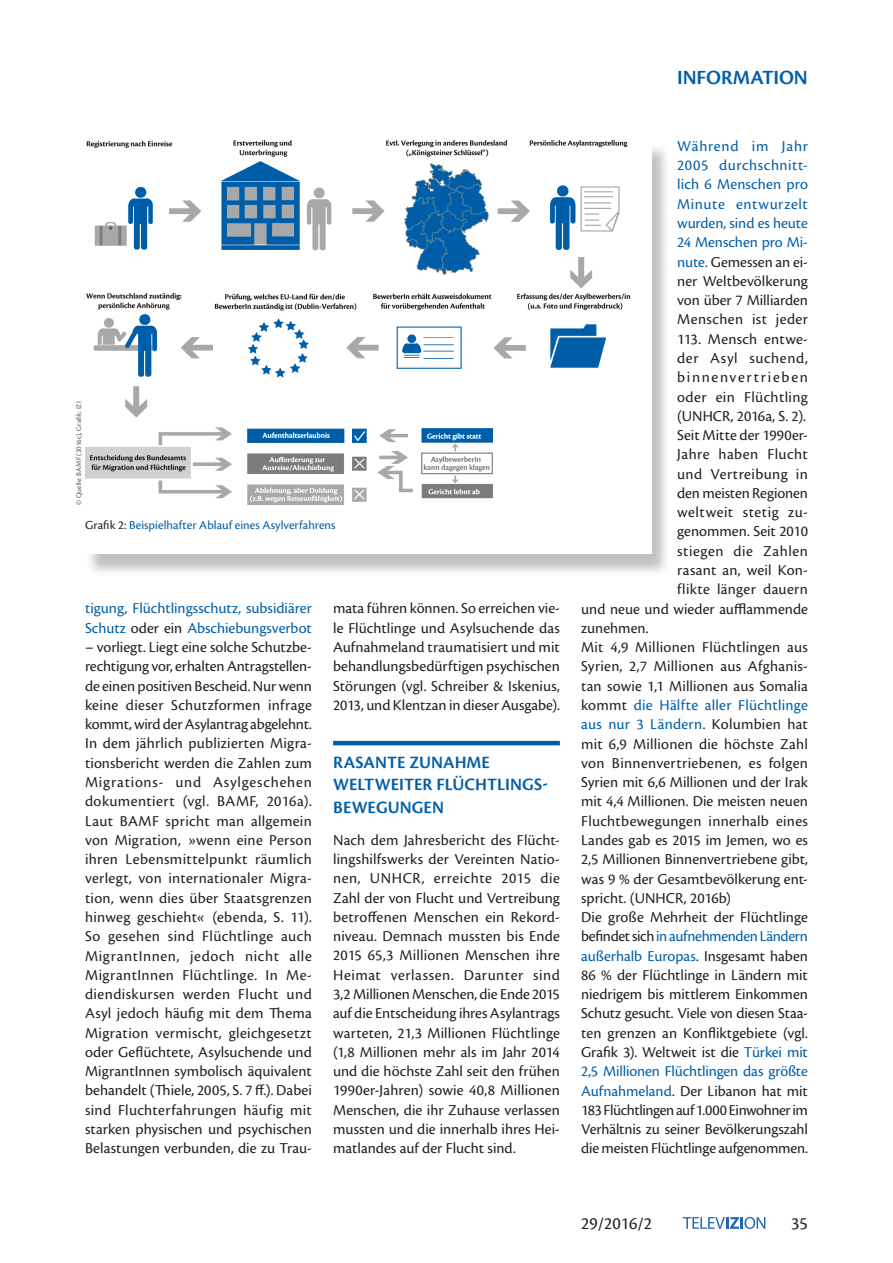
<style>
.page{position:relative;width:893px;height:1263px;background:#fff}
.page>*{position:absolute;margin:0;border:0;box-sizing:border-box;transform-origin:0 0}
.t1{font:600 21px "Cronos Pro";letter-spacing:-.005em;color:#005ea8}
.t2{font:600 18px/22.5px "Cronos Pro";letter-spacing:.005em;color:#005ea8}
.t3{font:18px "Cronos Pro";color:#231f20}
.t4{font:15.75px/19.4px "Cronos Pro";letter-spacing:.005em;color:#231f20;text-align:justify}
.t5{font:15.75px/19.4px "Cronos Pro";color:#005ea8}
.t6{font:15.75px "Cronos Pro";letter-spacing:.025em;color:#231f20}
.t7{font:15.75px "Cronos Pro";letter-spacing:-.025em;color:#231f20}
.t8{font:15.75px "Cronos Pro";letter-spacing:.035em;color:#231f20}
.t9{font:15.75px "Cronos Pro";letter-spacing:-.02em;color:#005ea8}
.t10{font:15.75px "Cronos Pro";letter-spacing:.035em;color:#005ea8}
.t11{font:15.75px "Cronos Pro";letter-spacing:.04em;color:#005ea8}
.t12{font:15.75px "Cronos Pro";letter-spacing:.11em;color:#231f20}
.t13{font:15.75px "Cronos Pro";letter-spacing:.03em;color:#231f20}
.t14{font:15.75px "Cronos Pro";letter-spacing:.04em;color:#231f20}
.t15{font:15.75px "Cronos Pro";letter-spacing:.05em;color:#005ea8}
.t16{font:12.75px "Cronos Pro";letter-spacing:.005em;color:#005ea8}
.t17{font:7.5px "Cronos Pro";letter-spacing:.015em;color:#57585a}
.s1{color:#231f20}
.s2{color:#005ea8}
</style>
<div class="page">
<svg style="left:683px;top:1217px;width:82px;height:12px"></svg>
<hr style="left:333px;top:741px;width:227px;height:4px;background:#005ea8">
<div style="left:86px;top:144px;width:585px;height:433px;background:#231f20;opacity:.28"></div>
<div style="left:85px;top:139px;width:567px;height:415px;background:#fff"></div>
<img style="left:85px;top:140px;width:546px;height:364px">
<h1 class="t1" style="left:677px;top:65px;width:132px">INFORMATION</h1>
<p class="t17" style="left:74px;top:505px;width:105px;rotate:-90deg">© Quelle: BAMF (2016c), Grafik: IZI</p>
<p class="t16" style="left:85px;top:517px;width:252px"><span class="s1">Grafik 2:</span> Beispielhafter Ablauf eines Asylverfahrens</p>
<p class="t5" style="left:85px;top:599px;width:228px">tigung, Flüchtlingsschutz, subsidiärer<br>Schutz <span class="s1">oder ein</span> Abschiebungsverbot</p>
<p class="t4" style="left:85px;top:637px;width:228px">– vorliegt. Liegt eine solche Schutzbe&shy;rechtigung vor, erhalten Antragstellen&shy;de einen positiven Bescheid. Nur wenn keine dieser Schutzformen infrage kommt, wird der Asylantrag abgelehnt.<br>In dem jährlich publizierten Migra&shy;tionsbericht werden die Zahlen zum Migrations- und Asylgeschehen dokumentiert (vgl. BAMF, 2016a).<br>Laut BAMF spricht man allgemein von Migration, »wenn eine Person ihren Lebensmittelpunkt räumlich verlegt, von internationaler Migra&shy;tion, wenn dies über Staatsgrenzen hinweg geschieht« (ebenda, S. 11).<br>So gesehen sind Flüchtlinge auch MigrantInnen, jedoch nicht alle MigrantInnen Flüchtlinge. In Me&shy;diendiskursen werden Flucht und Asyl jedoch häufig mit dem Thema Migration vermischt, gleichgesetzt oder Geflüchtete, Asylsuchende und MigrantInnen symbolisch äquivalent behandelt (Thiele, 2005, S. 7 ff.). Dabei sind Fluchterfahrungen häufig mit starken physischen und psychischen Belastungen verbunden, die zu Trau-</p>
<p class="t4" style="left:333px;top:599px;width:228px">mata führen können. So erreichen vie&shy;le Flüchtlinge und Asylsuchende das Aufnahmeland traumatisiert und mit behandlungsbedürftigen psychischen Störungen (vgl. Schreiber &amp; Iskenius, 2013, und Klentzan in dieser Ausgabe).</p>
<p class="t2" style="left:333px;top:751px;width:216px">RASANTE ZUNAHME<br>WELTWEITER FLÜCHTLINGS-<br>BEWEGUNGEN</p>
<p class="t4" style="left:333px;top:830px;width:228px">Nach dem Jahresbericht des Flücht&shy;lingshilfswerks der Vereinten Natio&shy;nen, UNHCR, erreichte 2015 die Zahl der von Flucht und Vertreibung betroffenen Menschen ein Rekord&shy;niveau. Demnach mussten bis Ende 2015 65,3 Millionen Menschen ihre Heimat verlassen. Darunter sind 3,2 Millionen Menschen, die Ende 2015 auf die Entscheidung ihres Asylantrags warteten, 21,3 Millionen Flüchtlinge (1,8 Millionen mehr als im Jahr 2014 und die höchste Zahl seit den frühen 1990er-Jahren) sowie 40,8 Millionen Menschen, die ihr Zuhause verlassen mussten und die innerhalb ihres Hei&shy;matlandes auf der Flucht sind.</p>
<p class="t15" style="left:677px;top:137px;width:132px">Während im Jahr</p>
<p class="t10" style="left:677px;top:156px;width:132px">2005 durchschnitt-</p>
<p class="t5" style="left:677px;top:175px;width:132px">lich 6 Menschen pro</p>
<p class="t11" style="left:677px;top:195px;width:132px">Minute entwurzelt</p>
<p class="t5" style="left:677px;top:213px;width:132px">wurden, sind es heute</p>
<p class="t5" style="left:677px;top:233px;width:132px">24 Menschen pro Mi-</p>
<p class="t4" style="left:677px;top:252px;width:132px"><span class="s2">nute.</span> Gemessen an ei-</p>
<p class="t4" style="left:677px;top:271px;width:132px">ner Weltbevölkerung</p>
<p class="t4" style="left:677px;top:291px;width:132px">von über 7 Milliarden</p>
<p class="t6" style="left:677px;top:310px;width:132px">Menschen ist jeder</p>
<p class="t4" style="left:677px;top:329px;width:132px">113. Mensch entwe-</p>
<p class="t14" style="left:677px;top:349px;width:132px">der Asyl suchend,</p>
<p class="t12" style="left:677px;top:368px;width:132px">binnenvertrieben</p>
<p class="t6" style="left:677px;top:388px;width:132px">oder ein Flüchtling</p>
<p class="t4" style="left:677px;top:406px;width:130px">(UNHCR, 2016a, S. 2).</p>
<p class="t4" style="left:677px;top:426px;width:132px">Seit Mitte der 1990er-</p>
<p class="t13" style="left:677px;top:445px;width:132px">Jahre haben Flucht</p>
<p class="t6" style="left:677px;top:465px;width:132px">und Vertreibung in</p>
<p class="t4" style="left:677px;top:483px;width:132px">den meisten Regionen</p>
<p class="t8" style="left:677px;top:503px;width:131px">weltweit stetig zu-</p>
<p class="t4" style="left:677px;top:522px;width:132px">genommen. Seit 2010</p>
<p class="t8" style="left:677px;top:542px;width:132px">stiegen die Zahlen</p>
<p class="t4" style="left:677px;top:560px;width:132px">rasant an, weil Kon-</p>
<p class="t4" style="left:677px;top:580px;width:132px">flikte länger dauern</p>
<p class="t4" style="left:581px;top:599px;width:228px">und neue und wieder aufflammende</p>
<p class="t4" style="left:581px;top:618px;width:69px">zunehmen.</p>
<p class="t4" style="left:581px;top:638px;width:228px">Mit 4,9 Millionen Flüchtlingen aus</p>
<p class="t4" style="left:581px;top:657px;width:228px">Syrien, 2,7 Millionen aus Afghanis-</p>
<p class="t4" style="left:581px;top:676px;width:228px">tan sowie 1,1 Millionen aus Somalia</p>
<p class="t5" style="left:581px;top:695px;width:228px"><span class="s1">kommt</span> die Hälfte aller Flüchtlinge</p>
<p class="t5" style="left:581px;top:715px;width:228px">aus nur 3 Ländern<span class="s1">. Kolumbien hat</span></p>
<p class="t4" style="left:581px;top:734px;width:228px">mit 6,9 Millionen die höchste Zahl</p>
<p class="t4" style="left:581px;top:753px;width:228px">von Binnenvertriebenen, es folgen</p>
<p class="t4" style="left:581px;top:773px;width:228px">Syrien mit 6,6 Millionen und der Irak</p>
<p class="t4" style="left:581px;top:792px;width:228px">mit 4,4 Millionen. Die meisten neuen</p>
<p class="t4" style="left:581px;top:811px;width:228px">Fluchtbewegungen innerhalb eines</p>
<p class="t4" style="left:581px;top:830px;width:228px">Landes gab es 2015 im Jemen, wo es</p>
<p class="t4" style="left:581px;top:850px;width:228px">2,5 Millionen Binnenvertriebene gibt,</p>
<p class="t4" style="left:581px;top:869px;width:228px">was 9 % der Gesamtbevölkerung ent-</p>
<p class="t4" style="left:581px;top:888px;width:151px">spricht. (UNHCR, 2016b)</p>
<p class="t4" style="left:581px;top:907px;width:228px">Die große Mehrheit der Flüchtlinge</p>
<p class="t9" style="left:581px;top:927px;width:228px"><span class="s1">befindet sich</span> in aufnehmenden Ländern</p>
<p class="t5" style="left:581px;top:946px;width:228px">außerhalb Europas<span class="s1">. Insgesamt haben</span></p>
<p class="t4" style="left:581px;top:965px;width:228px">86 % der Flüchtlinge in Ländern mit</p>
<p class="t4" style="left:581px;top:985px;width:228px">niedrigem bis mittlerem Einkommen</p>
<p class="t4" style="left:581px;top:1004px;width:228px">Schutz gesucht. Viele von diesen Staa-</p>
<p class="t4" style="left:581px;top:1023px;width:228px">ten grenzen an Konfliktgebiete (vgl.</p>
<p class="t4" style="left:581px;top:1042px;width:228px">Grafik 3). Weltweit ist die <span class="s2">Türkei mit</span></p>
<p class="t5" style="left:581px;top:1062px;width:228px">2,5 Millionen Flüchtlingen das größte</p>
<p class="t4" style="left:581px;top:1081px;width:228px"><span class="s2">Aufnahmeland</span>. Der Libanon hat mit</p>
<p class="t7" style="left:581px;top:1101px;width:228px">183 Flüchtlingen auf 1.000 Einwohner im</p>
<p class="t4" style="left:581px;top:1120px;width:228px">Verhältnis zu seiner Bevölkerungszahl</p>
<p class="t4" style="left:581px;top:1139px;width:228px">die meisten Flüchtlinge aufgenommen.</p>
<p class="t3" style="left:581px;top:1213px;width:73px">29/2016/2</p>
<p class="t3" style="left:791px;top:1213px;width:18px">35</p>
</div>
